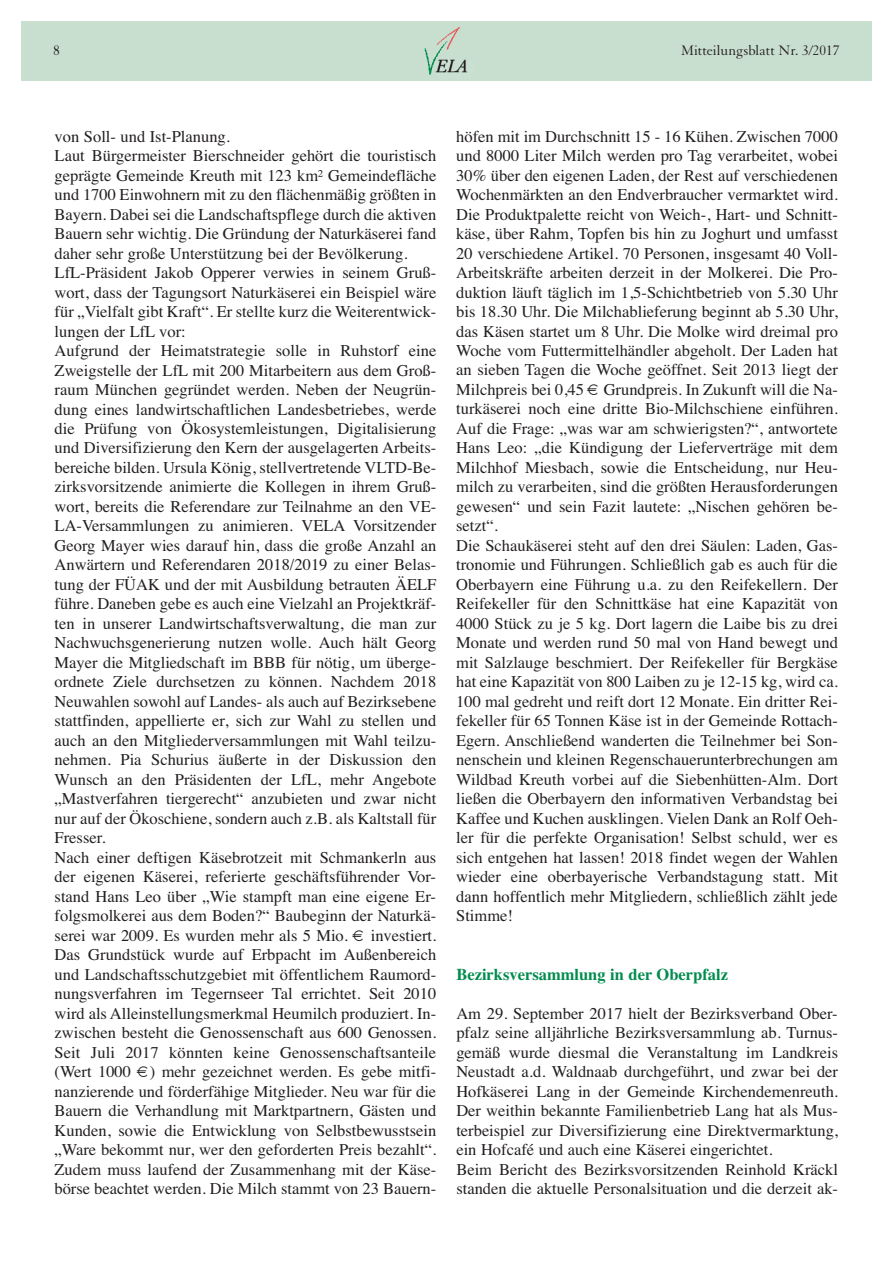
<style>
.page{position:relative;width:893px;height:1263px;background:#fff}
.page>*{position:absolute;margin:0;border:0;box-sizing:border-box;transform-origin:0 0}
.t1{font:16.5px/19.5px "Times";color:#231f20}
.t2{font:700 16.5px "Times";color:#008c4e}
.t3{font:15px "Granjon";color:#231f20}
</style>
<div class="page">
<div style="left:21px;top:21px;width:850px;height:60px;background:#c8decf"></div>
<img style="left:445px;top:28px;width:15px;height:15px">
<img style="left:425px;top:37px;width:26px;height:38px">
<img style="left:435px;top:59px;width:32px;height:16px">
<p class="t3" style="left:53px;top:45px;width:8px">8</p>
<p class="t3" style="left:681px;top:45px;width:160px">Mitteilungsblatt Nr. 3/2017</p>
<p class="t1" style="left:54px;top:128px;width:383px">von Soll- und Ist-Planung.<br>Laut Bürgermeister Bierschneider gehört die touristisch geprägte Gemeinde Kreuth mit 123 km² Gemeindefläche und 1700 Einwohnern mit zu den flächenmäßig größten in Bayern. Dabei sei die Landschaftspflege durch die aktiven Bauern sehr wichtig. Die Gründung der Naturkäserei fand daher sehr große Unterstützung bei der Bevölkerung.<br>LfL-Präsident Jakob Opperer verwies in seinem Gruß&shy;wort, dass der Tagungsort Naturkäserei ein Beispiel wäre für „Vielfalt gibt Kraft“. Er stellte kurz die Weiterentwick&shy;lungen der LfL vor:<br>Aufgrund der Heimatstrategie solle in Ruhstorf eine Zweigstelle der LfL mit 200 Mitarbeitern aus dem Groß&shy;raum München gegründet werden. Neben der Neugrün&shy;dung eines landwirtschaftlichen Landesbetriebes, werde die Prüfung von Ökosystemleistungen, Digitalisierung und Diversifizierung den Kern der ausgelagerten Arbeits&shy;bereiche bilden. Ursula König, stellvertretende VLTD-Be&shy;zirksvorsitzende animierte die Kollegen in ihrem Gruß&shy;wort, bereits die Referendare zur Teilnahme an den VE-LA-Versammlungen zu animieren. VELA Vorsitzender Georg Mayer wies darauf hin, dass die große Anzahl an Anwärtern und Referendaren 2018/2019 zu einer Belas&shy;tung der FÜAK und der mit Ausbildung betrauten ÄELF führe. Daneben gebe es auch eine Vielzahl an Projektkräf&shy;ten in unserer Landwirtschaftsverwaltung, die man zur Nachwuchsgenerierung nutzen wolle. Auch hält Georg Mayer die Mitgliedschaft im BBB für nötig, um überge&shy;ordnete Ziele durchsetzen zu können. Nachdem 2018<br>Neuwahlen sowohl auf Landes- als auch auf Bezirksebene stattfinden, appellierte er, sich zur Wahl zu stellen und auch an den Mitgliederversammlungen mit Wahl teilzu&shy;nehmen. Pia Schurius äußerte in der Diskussion den Wunsch an den Präsidenten der LfL, mehr Angebote „Mastverfahren tiergerecht“ anzubieten und zwar nicht nur auf der Ökoschiene, sondern auch z.B. als Kaltstall für Fresser.<br>Nach einer deftigen Käsebrotzeit mit Schmankerln aus der eigenen Käserei, referierte geschäftsführender Vor&shy;stand Hans Leo über „Wie stampft man eine eigene Er&shy;folgsmolkerei aus dem Boden?“ Baubeginn der Naturkä&shy;serei war 2009. Es wurden mehr als 5 Mio. € investiert.<br>Das Grundstück wurde auf Erbpacht im Außenbereich und Landschaftsschutzgebiet mit öffentlichem Raumord&shy;nungsverfahren im Tegernseer Tal errichtet. Seit 2010 wird als Alleinstellungsmerkmal Heumilch produziert. In&shy;zwischen besteht die Genossenschaft aus 600 Genossen.<br>Seit Juli 2017 könnten keine Genossenschaftsanteile (Wert 1000 €) mehr gezeichnet werden. Es gebe mitfi&shy;nanzierende und förderfähige Mitglieder. Neu war für die Bauern die Verhandlung mit Marktpartnern, Gästen und Kunden, sowie die Entwicklung von Selbstbewusstsein „Ware bekommt nur, wer den geforderten Preis bezahlt“.<br>Zudem muss laufend der Zusammenhang mit der Käse&shy;börse beachtet werden. Die Milch stammt von 23 Bauern-</p>
<p class="t1" style="left:456px;top:128px;width:383px">höfen mit im Durchschnitt 15 - 16 Kühen. Zwischen 7000 und 8000 Liter Milch werden pro Tag verarbeitet, wobei 30% über den eigenen Laden, der Rest auf verschiedenen Wochenmärkten an den Endverbraucher vermarktet wird.<br>Die Produktpalette reicht von Weich-, Hart- und Schnitt&shy;käse, über Rahm, Topfen bis hin zu Joghurt und umfasst 20 verschiedene Artikel. 70 Personen, insgesamt 40 Voll-Arbeitskräfte arbeiten derzeit in der Molkerei. Die Pro&shy;duktion läuft täglich im 1,5-Schichtbetrieb von 5.30 Uhr bis 18.30 Uhr. Die Milchablieferung beginnt ab 5.30 Uhr, das Käsen startet um 8 Uhr. Die Molke wird dreimal pro Woche vom Futtermittelhändler abgeholt. Der Laden hat an sieben Tagen die Woche geöffnet. Seit 2013 liegt der Milchpreis bei 0,45 € Grundpreis. In Zukunft will die Na&shy;turkäserei noch eine dritte Bio-Milchschiene einführen.<br>Auf die Frage: „was war am schwierigsten?“, antwortete Hans Leo: „die Kündigung der Lieferverträge mit dem Milchhof Miesbach, sowie die Entscheidung, nur Heu&shy;milch zu verarbeiten, sind die größten Herausforderungen gewesen“ und sein Fazit lautete: „Nischen gehören be&shy;setzt“.<br>Die Schaukäserei steht auf den drei Säulen: Laden, Gas&shy;tronomie und Führungen. Schließlich gab es auch für die Oberbayern eine Führung u.a. zu den Reifekellern. Der Reifekeller für den Schnittkäse hat eine Kapazität von 4000 Stück zu je 5 kg. Dort lagern die Laibe bis zu drei Monate und werden rund 50 mal von Hand bewegt und mit Salzlauge beschmiert. Der Reifekeller für Bergkäse hat eine Kapazität von 800 Laiben zu je 12-15 kg, wird ca.<br>100 mal gedreht und reift dort 12 Monate. Ein dritter Rei&shy;fekeller für 65 Tonnen Käse ist in der Gemeinde Rottach-Egern. Anschließend wanderten die Teilnehmer bei Son&shy;nenschein und kleinen Regenschauerunterbrechungen am Wildbad Kreuth vorbei auf die Siebenhütten-Alm. Dort ließen die Oberbayern den informativen Verbandstag bei Kaffee und Kuchen ausklingen. Vielen Dank an Rolf Oeh&shy;ler für die perfekte Organisation! Selbst schuld, wer es sich entgehen hat lassen! 2018 findet wegen der Wahlen wieder eine oberbayerische Verbandstagung statt. Mit dann hoffentlich mehr Mitgliedern, schließlich zählt jede Stimme!</p>
<p class="t2" style="left:456px;top:968px;width:273px">Bezirksversammlung in der Oberpfalz</p>
<p class="t1" style="left:456px;top:1005px;width:383px">Am 29. September 2017 hielt der Bezirksverband Ober&shy;pfalz seine alljährliche Bezirksversammlung ab. Turnus&shy;gemäß wurde diesmal die Veranstaltung im Landkreis Neustadt a.d. Waldnaab durchgeführt, und zwar bei der Hofkäserei Lang in der Gemeinde Kirchendemenreuth.<br>Der weithin bekannte Familienbetrieb Lang hat als Mus&shy;terbeispiel zur Diversifizierung eine Direktvermarktung, ein Hofcafé und auch eine Käserei eingerichtet.<br>Beim Bericht des Bezirksvorsitzenden Reinhold Kräckl standen die aktuelle Personalsituation und die derzeit ak-</p>
</div>
